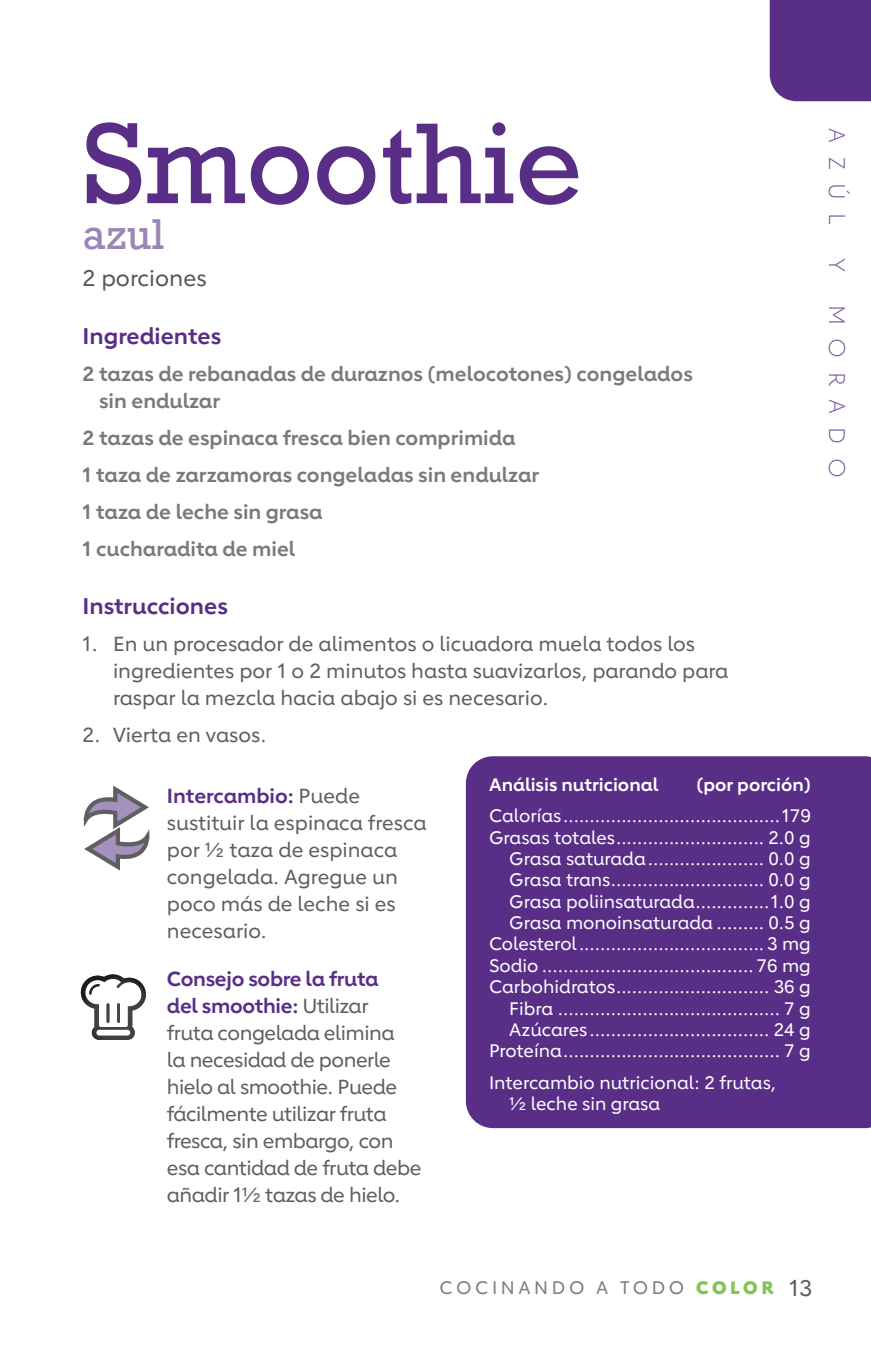
<style>
.page{position:relative;width:871px;height:1357px;background:#fff}
.page>*{position:absolute;margin:0;border:0;box-sizing:border-box;transform-origin:0 0}
.recipe_name_BIG___H2{font:108px "Rockwell";color:#592e86}
.recipe_name_small_be{font:40.5px "Rockwell";color:#9b84b6}
.I___I___P{font:700 22.5px "Lub Dub";color:#592e86}
.t1{font:300 22.5px "Lub Dub";letter-spacing:.6em;color:#7a5b9d}
.portion___P{font:500 22.5px "Lub Dub";color:#57585a}
.instructions___P{font:500 20.25px/27px "Lub Dub";letter-spacing:-.005em;color:#5f5f62}
.instructions___P-2{font:500 20.25px/27px "Lub Dub";letter-spacing:-.025em;color:#5f5f62}
.ingredients___P{font:700 20.25px/27px "Lub Dub";color:#787a7d}
.nutrition_items___P{font:500 18px "Lub Dub";color:#fff}
.nutrition_exchanges{font:500 18px/21.4px "Lub Dub";color:#fff}
.nutrition_head___P{font:700 18px "Lub Dub";color:#fff}
.t2{font:500 18px "Lub Dub";letter-spacing:.2em;color:#7d7f82}
.s1{font-weight:700;color:#592e86}
.s2{font-weight:800;color:#83c554}
.s3{font-size:22.5px;color:#5f5f62}
</style>
<div class="page">
<div style="left:770px;top:0;width:101px;height:101px;background:#592e86"></div>
<div style="left:466px;top:756px;width:405px;height:372px;background:#592e86"></div>
<svg style="left:81px;top:974px;width:65px;height:66px"></svg>
<svg style="left:84px;top:785px;width:66px;height:85px"></svg>
<p class="recipe_name_BIG___H2" style="left:83px;top:97px;width:501px">Smoothie</p>
<h2 class="recipe_name_small_be" style="left:83px;top:210px;width:84px">azul</h2>
<p class="portion___P" style="left:83px;top:265px;width:126px">2 porciones</p>
<p class="I___I___P" style="left:83px;top:322px;width:140px">Ingredientes</p>
<p class="ingredients___P" style="left:99px;top:360px;width:595px;text-indent:-16px">2 tazas de rebanadas de duraznos (melocotones) congelados sin endulzar</p>
<p class="ingredients___P" style="left:83px;top:424px;width:434px">2 tazas de espinaca fresca bien comprimida</p>
<p class="ingredients___P" style="left:83px;top:461px;width:458px">1 taza de zarzamoras congeladas sin endulzar</p>
<p class="ingredients___P" style="left:83px;top:498px;width:241px">1 taza de leche sin grasa</p>
<p class="ingredients___P" style="left:83px;top:535px;width:214px">1 cucharadita de miel</p>
<p class="I___I___P" style="left:83px;top:592px;width:147px">Instrucciones</p>
<p class="instructions___P" style="left:113px;top:630px;width:617px;text-indent:-30px">1. En un procesador de alimentos o licuadora muela todos los ingredientes por 1 o 2 minutos hasta suavizarlos, parando para raspar la mezcla hacia abajo si es necesario.</p>
<p class="instructions___P" style="left:83px;top:721px;width:185px">2. Vierta en vasos.</p>
<p class="nutrition_head___P" style="left:489px;top:773px;width:171px">Análisis nutricional</p>
<p class="nutrition_head___P" style="left:696px;top:773px;width:116px">(por porción)</p>
<p class="nutrition_items___P" style="left:489px;top:805px;width:323px">Calorías.........................................179</p>
<p class="nutrition_items___P" style="left:489px;top:826px;width:323px">Grasas totales............................ 2.0 g</p>
<p class="nutrition_items___P" style="left:509px;top:848px;width:303px">Grasa saturada...................... 0.0 g</p>
<p class="nutrition_items___P" style="left:509px;top:869px;width:303px">Grasa trans............................. 0.0 g</p>
<p class="nutrition_items___P" style="left:509px;top:891px;width:303px">Grasa poliinsaturada..............1.0 g</p>
<p class="nutrition_items___P" style="left:509px;top:912px;width:303px">Grasa monoinsaturada ......... 0.5 g</p>
<p class="nutrition_items___P" style="left:489px;top:933px;width:323px">Colesterol................................... 3 mg</p>
<p class="nutrition_items___P" style="left:489px;top:955px;width:323px">Sodio ........................................ 76 mg</p>
<p class="nutrition_items___P" style="left:489px;top:976px;width:323px">Carbohidratos............................. 36 g</p>
<p class="nutrition_items___P" style="left:509px;top:997px;width:303px">Fibra .......................................... 7 g</p>
<p class="nutrition_items___P" style="left:509px;top:1019px;width:303px">Azúcares .................................. 24 g</p>
<p class="nutrition_items___P" style="left:489px;top:1040px;width:323px">Proteína......................................... 7 g</p>
<p class="nutrition_exchanges" style="left:509px;top:1071px;width:268px;text-indent:-20px">Intercambio nutricional: 2 frutas, ½ leche sin grasa</p>
<p class="instructions___P" style="left:167px;top:782px;width:261px"><span class="s1">Intercambio:</span> Puede sustituir la espinaca fresca por ½ taza de espinaca congelada. Agregue un poco más de leche si es necesario.</p>
<p class="instructions___P-2" style="left:167px;top:965px;width:256px"><span class="s1">Consejo sobre la fruta<br>del smoothie:</span> Utilizar<br>fruta congelada elimina<br>la necesidad de ponerle hielo al smoothie. Puede fácilmente utilizar fruta fresca, sin embargo, con esa cantidad de fruta debe añadir 1½ tazas de hielo.</p>
<p class="t1" style="left:850px;top:128px;width:98px;rotate:90deg">AZÚL</p>
<p class="t1" style="left:850px;top:258px;width:15px;rotate:90deg">Y</p>
<p class="t1" style="left:850px;top:305px;width:174px;rotate:90deg">MORADO</p>
<p class="t2" style="left:439px;top:1277px;width:374px">COCINANDO A TODO <span class="s2">COLOR</span> <span class="s3">13</span></p>
</div>
